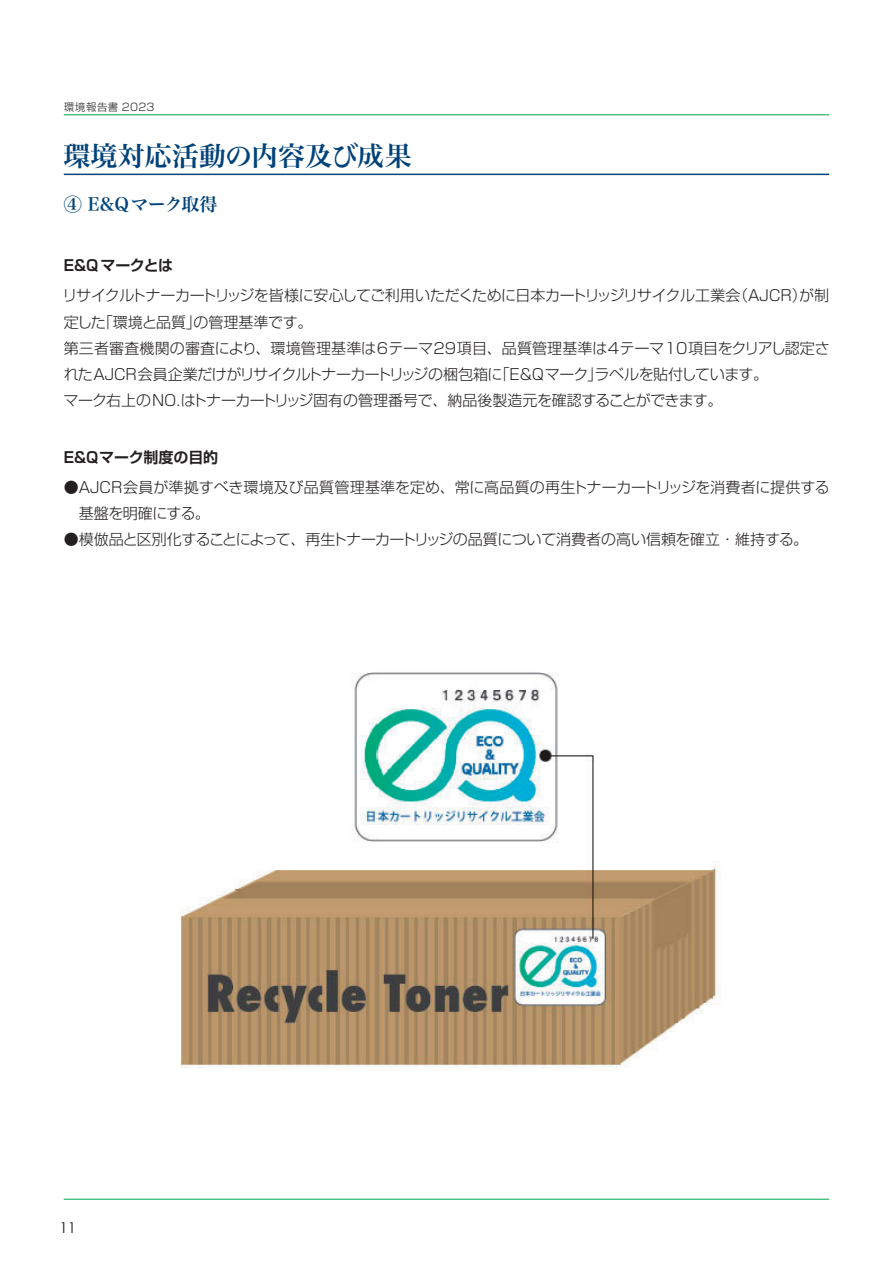
<style>
.page{position:relative;width:893px;height:1263px;background:#fff}
.page>*{position:absolute;margin:0;border:0;box-sizing:border-box;transform-origin:0 0}
.t1{font:27px "Hira Min Pro W6";color:#004279}
.t2{font:18px "Hira Min Pro W6";letter-spacing:-.045em;color:#004279}
.t3{font:300 15px/26.2px "Shin Go Pro";letter-spacing:-.02em;color:#231f20}
.t4{font:300 15px/26.2px "Shin Go Pro";color:#231f20}
.t5{font:700 15px "Shin Go Pro De";letter-spacing:-.005em;color:#231f20}
.t6{font:15px "Century Gothic";color:#231f20}
.t7{font:300 10.5px "Shin Go Pro";letter-spacing:.04em;color:#231f20}
</style>
<div class="page">
<hr style="left:64px;top:174px;width:765px;height:1px;background:#004279">
<img style="left:180px;top:672px;width:540px;height:396px">
<hr style="left:64px;top:1199px;width:765px;height:1px;background:#00a54f">
<hr style="left:64px;top:114px;width:765px;height:1px;background:#00a54f">
<p class="t7" style="left:64px;top:98px;width:92px">環境報告書 2023</p>
<h1 class="t1" style="left:64px;top:132px;width:349px">環境対応活動の内容及び成果</h1>
<p class="t2" style="left:64px;top:189px;width:155px">④ E&amp;Qマーク取得</p>
<p class="t5" style="left:64px;top:253px;width:111px">E&amp;Qマークとは</p>
<p class="t3" style="left:62px;top:281px;width:769px">リサイクルトナーカートリッジを皆様に安心してご利用いただくために日本カートリッジリサイクル工業会（AJCR）が制定した「環境と品質」の管理基準です。<br>第三者審査機関の審査により、環境管理基準は6テーマ29項目、品質管理基準は4テーマ10項目をクリアし認定されたAJCR会員企業だけがリサイクルトナーカートリッジの梱包箱に「E&amp;Qマーク」ラベルを貼付しています。<br>マーク右上のNO.はトナーカートリッジ固有の管理番号で、納品後製造元を確認することができます。</p>
<p class="t5" style="left:64px;top:445px;width:156px">E&amp;Qマーク制度の目的</p>
<p class="t4" style="left:79px;top:472px;width:753px;text-indent:-15px">●AJCR会員が準拠すべき環境及び品質管理基準を定め、常に高品質の再生トナーカートリッジを消費者に提供する基盤を明確にする。</p>
<p class="t3" style="left:64px;top:525px;width:746px">●模倣品と区別化することによって、再生トナーカートリッジの品質について消費者の高い信頼を確立・維持する。</p>
<p class="t6" style="left:60px;top:1217px;width:18px">11</p>
</div>
